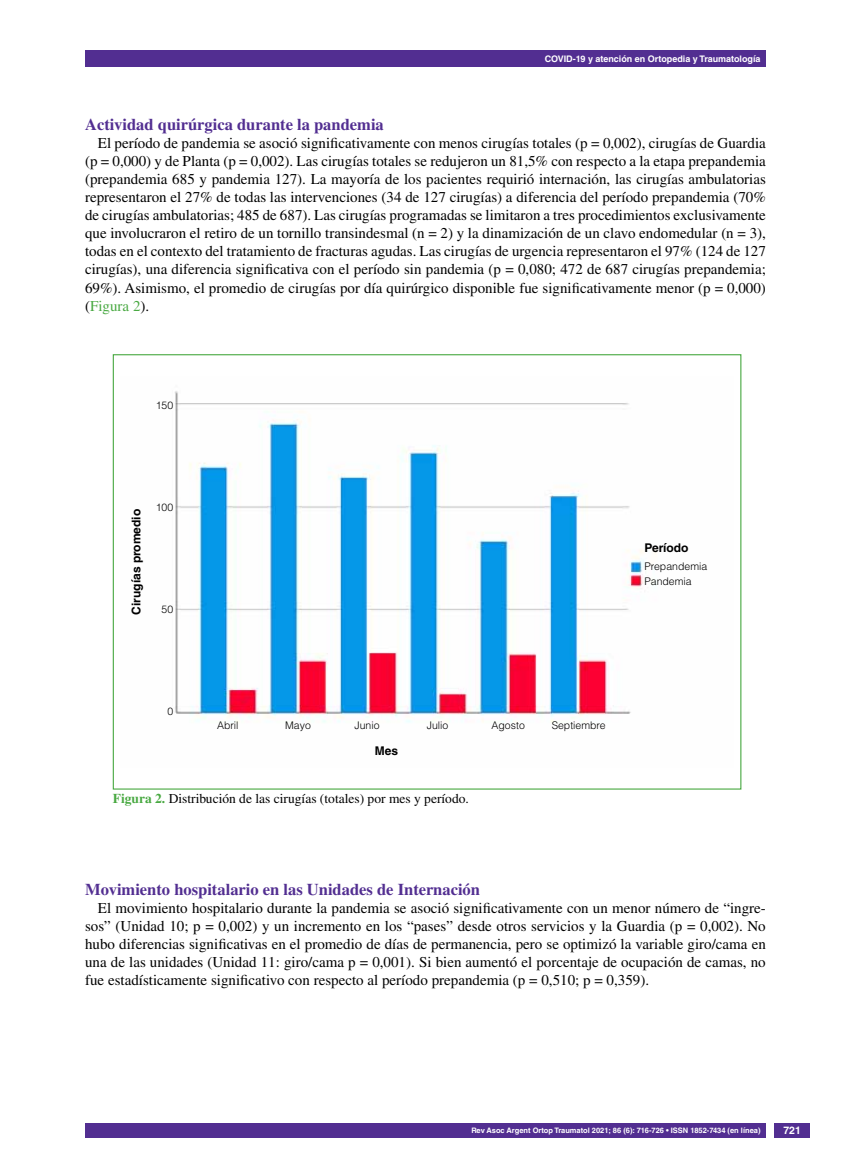
<style>
.page{position:relative;width:851px;height:1170px;background:#fff}
.page>*{position:absolute;margin:0;border:0;box-sizing:border-box;transform-origin:0 0}
.t1{font:700 16.5px "Times LT Std";color:#522e91}
.t2{font:15px/18px "Times LT Std";color:#000;text-align:justify}
.t3{font:13.5px "Times LT Std";color:#000}
.t4{font:700 12px "Helvetica LT Std";color:#000}
.t5{font:300 10.5px/15px "Helvetica LT Std";color:#000}
.t6{font:700 10.5px "Helvetica LT Std";color:#fff}
.t7{font:700 9px "Helvetica LT Std";color:#fff}
.t8{font:700 7.5px "Helvetica LT Std";color:#fff}
.s1{color:#49a942}
.s2{font-weight:700;color:#49a942}
</style>
<div class="page">
<div style="left:85px;top:50px;width:680px;height:17px;background:#522e91"></div>
<div style="left:85px;top:1123px;width:680px;height:14px;background:#522e91"></div>
<div style="left:774px;top:1123px;width:35px;height:14px;background:#522e91"></div>
<img style="left:175px;top:391px;width:482px;height:332px">
<p class="t7" style="left:544px;top:53px;width:217px">COVID-19 y atención en Ortopedia y Traumatología</p>
<p class="t1" style="left:85px;top:115px;width:300px">Actividad quirúrgica durante la pandemia</p>
<p class="t2" style="left:85px;top:134px;width:682px;text-indent:13px">El período de pandemia se asoció significativamente con menos cirugías totales (p = 0,002), cirugías de Guardia (p = 0,000) y de Planta (p = 0,002). Las cirugías totales se redujeron un 81,5% con respecto a la etapa prepandemia (prepandemia 685 y pandemia 127). La mayoría de los pacientes requirió internación, las cirugías ambulatorias representaron el 27% de todas las intervenciones (34 de 127 cirugías) a diferencia del período prepandemia (70% de cirugías ambulatorias; 485 de 687). Las cirugías programadas se limitaron a tres procedimientos exclusivamente que involucraron el retiro de un tornillo transindesmal (n = 2) y la dinamización de un clavo endomedular (n = 3), todas en el contexto del tratamiento de fracturas agudas. Las cirugías de urgencia representaron el 97% (124 de 127 cirugías), una diferencia significativa con el período sin pandemia (p = 0,080; 472 de 687 cirugías prepandemia; 69%). Asimismo, el promedio de cirugías por día quirúrgico disponible fue significativamente menor (p = 0,000) (<span class="s1">Figura 2</span>).</p>
<p class="t5" style="left:156px;top:397px;width:19px">150</p>
<p class="t4" style="left:129px;top:614px;width:107px;rotate:-90deg">Cirugías promedio</p>
<p class="t5" style="left:156px;top:499px;width:19px">100</p>
<p class="t5" style="left:161px;top:601px;width:13px">50</p>
<p class="t5" style="left:167px;top:703px;width:7px">0</p>
<p class="t5" style="left:217px;top:717px;width:23px">Abril</p>
<p class="t5" style="left:285px;top:717px;width:27px">Mayo</p>
<p class="t5" style="left:354px;top:717px;width:27px">Junio</p>
<p class="t5" style="left:427px;top:717px;width:23px">Julio</p>
<p class="t5" style="left:491px;top:717px;width:35px">Agosto</p>
<p class="t5" style="left:551px;top:717px;width:56px">Septiembre</p>
<p class="t4" style="left:375px;top:743px;width:25px">Mes</p>
<p class="t3" style="left:113px;top:790px;width:357px"><span class="s2">Figura 2.</span> Distribución de las cirugías (totales) por mes y período.</p>
<p class="t4" style="left:644px;top:540px;width:46px">Período</p>
<p class="t5" style="left:644px;top:558px;width:64px">Prepandemia<br>Pandemia</p>
<p class="t1" style="left:85px;top:879px;width:396px">Movimiento hospitalario en las Unidades de Internación</p>
<p class="t2" style="left:85px;top:898px;width:682px;text-indent:13px">El movimiento hospitalario durante la pandemia se asoció significativamente con un menor número de “ingre&shy;sos” (Unidad 10; p = 0,002) y un incremento en los “pases” desde otros servicios y la Guardia (p = 0,002). No hubo diferencias significativas en el promedio de días de permanencia, pero se optimizó la variable giro/cama en una de las unidades (Unidad 11: giro/cama p = 0,001). Si bien aumentó el porcentaje de ocupación de camas, no fue estadísticamente significativo con respecto al período prepandemia (p = 0,510; p = 0,359).</p>
<p class="t8" style="left:471px;top:1125px;width:291px">Rev Asoc Argent Ortop Traumatol 2021; 86 (6): 716-726 • ISSN 1852-7434 (en línea)</p>
<p class="t6" style="left:783px;top:1124px;width:19px">721</p>
</div>
